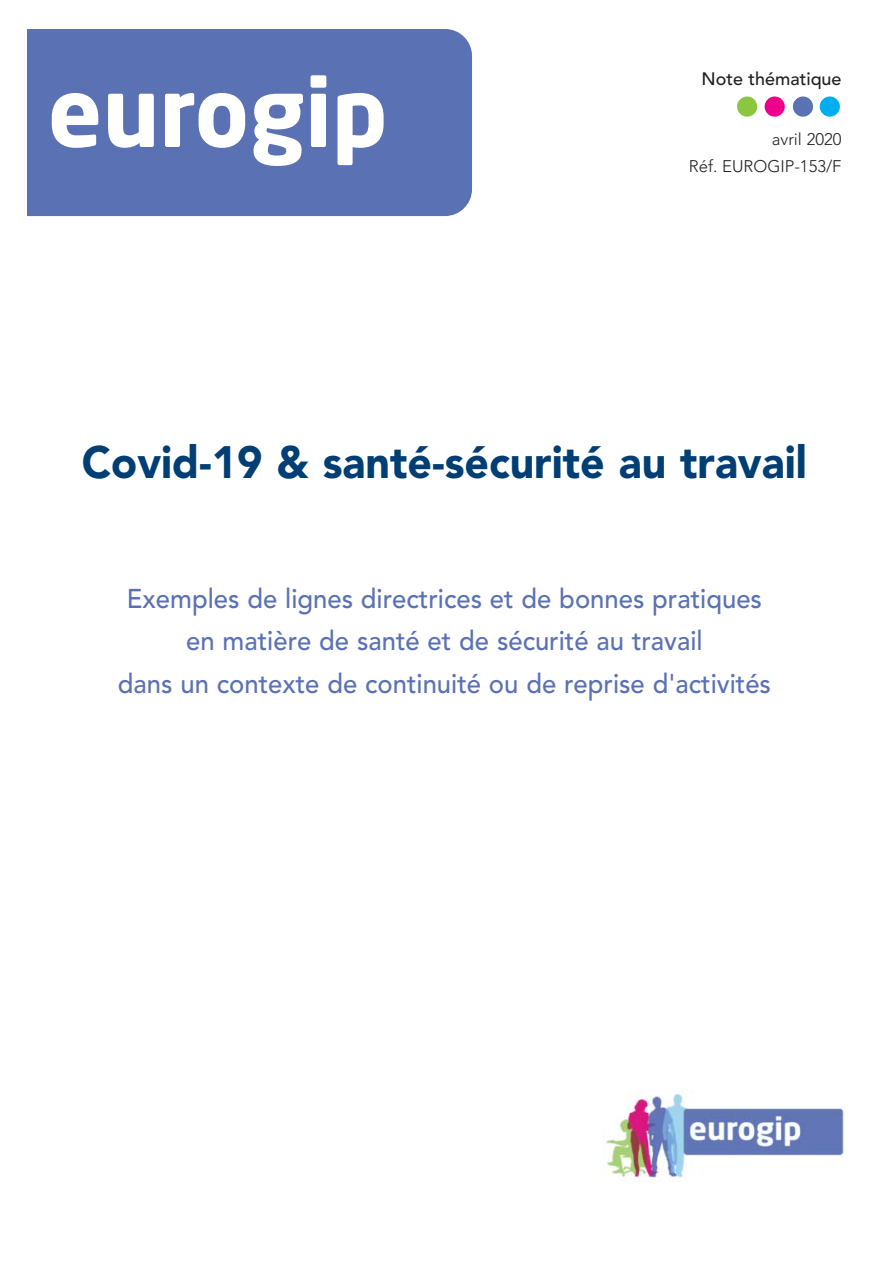
<style>
.page{position:relative;width:893px;height:1263px;background:#fff}
.page>*{position:absolute;margin:0;border:0;box-sizing:border-box;transform-origin:0 0}
.t1{font:700 93px "Neo Sans";color:#fff}
.t2{font:900 45px "Avenir";color:#003e74;scale:.95 1}
.t3{font:500 27px/42.9px "Avenir";color:#5a71b3;text-align:center;scale:.95 1}
.t4{font:500 17.85px "Avenir";color:#231f20}
.t5{font:300 16.8px/26.5px "Avenir";color:#231f20;text-align:right}
</style>
<div class="page">
<div style="left:737px;top:97px;width:20px;height:20px;background:#8cc63f;border-radius:50%"></div>
<div style="left:764px;top:97px;width:20px;height:20px;background:#ec008c;border-radius:50%"></div>
<div style="left:819px;top:97px;width:20px;height:20px;background:#00aeef;border-radius:50%"></div>
<div style="left:792px;top:97px;width:21px;height:20px;background:#5a71b3;border-radius:50%"></div>
<div style="left:27px;top:29px;width:445px;height:187px;background:#5a71b3"></div>
<img style="left:603px;top:1093px;width:242px;height:89px">
<h1 class="t1" style="left:48px;top:70px;width:341px">eurogip</h1>
<p class="t4" style="left:701px;top:72px;width:141px">Note thématique</p>
<p class="t5" style="left:689px;top:127px;width:154px">avril 2020<br>Réf. EUROGIP-153/F</p>
<h2 class="t2" style="left:82px;top:444px;width:764px">Covid-19 &amp; santé-sécurité au travail</h2>
<p class="t3" style="left:118px;top:580px;width:689px">Exemples de lignes directrices et de bonnes pratiques en matière de santé et de sécurité au travail<br>dans un contexte de continuité ou de reprise d'activités</p>
</div>
